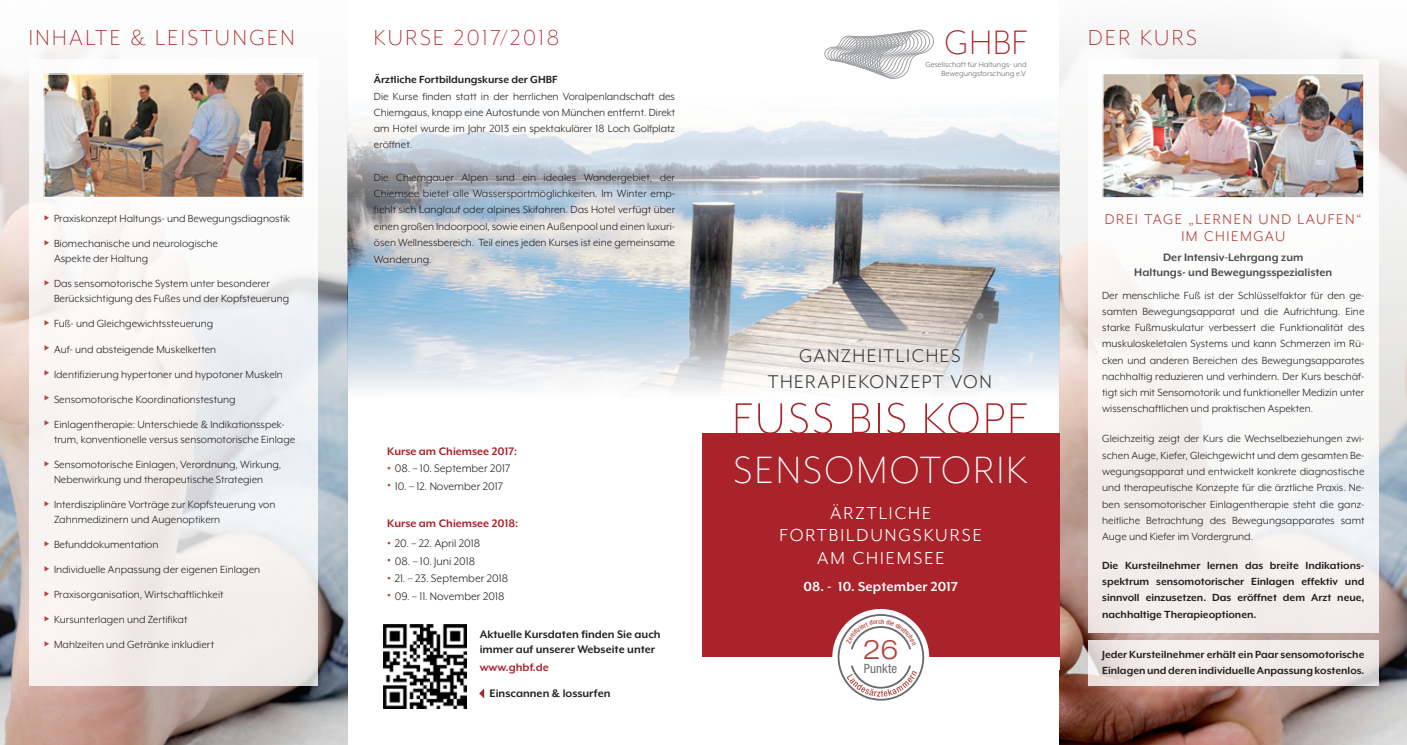
<style>
.page{position:relative;width:1407px;height:745px;background:#fff}
.page>*{position:absolute;margin:0;border:0;box-sizing:border-box;transform-origin:0 0}
.t1{font:300 50px "Mr Eaves XL Mod OT";letter-spacing:.055em;color:#aa222a}
.t2{font:300 43.75px "Mr Eaves XL Mod OT";letter-spacing:.055em;color:#fff}
.t3{font:300 39px "Mr Eaves XL Mod OT";color:#aa222a}
.t4{font:300 expanded 26.88px "Helvetica Neue LT Std";color:#b3453e}
.t5{font:300 25px "Mr Eaves XL Mod OT";letter-spacing:.1em;color:#aa222a}
.t6{font:21.25px/26.2px "Mr Eaves XL Mod OT";letter-spacing:.07em;color:#3e3e3f;text-align:center}
.t7{font:20px/22.5px "Mr Eaves XL Mod OT";letter-spacing:.1em;color:#fff;text-align:center}
.t8{font:16.25px/17.5px "Mr Eaves XL Mod OT";letter-spacing:.1em;color:#b3453e;text-align:center}
.t9{font:700 15px "Mr Eaves XL Mod OT";letter-spacing:.01em;color:#fff}
.t10{font:condensed 12.75px "Helvetica Neue LT Std";letter-spacing:.005em;color:#69696c}
.t11{font:12.5px "Mr Eaves XL Mod OT";color:#231f20}
.t12{font:700 12.5px/15px "Mr Eaves XL Mod OT";color:#231f20}
.t13{font:700 12.5px/15px "Mr Eaves XL Mod OT";color:#4b4c4d;text-align:center}
.t14{font:700 12.5px "Mr Eaves XL Mod OT";color:#aa222a}
.t15{font:11.88px/16.2px "Mr Eaves XL Mod OT";color:#231f20}
.t16{font:700 11.88px/16.2px "Mr Eaves XL Mod OT";color:#231f20;text-align:justify}
.t17{font:8.5px/9.1px "Mr Eaves XL Mod OT";letter-spacing:.01em;color:#636366;text-align:right}
.s1{font-weight:700;font-size:13.75px;color:#b3453e}
</style>
<div class="page">
<img style="left:347px;top:101px;width:712px;height:353px">
<img style="left:0;top:40px;width:347px;height:704px">
<img style="left:1059px;top:32px;width:348px;height:712px">
<svg style="left:29px;top:59px;width:289px;height:626px;fill:#f7f3f2"></svg>
<img style="left:45px;top:75px;width:257px;height:121px">
<div style="left:43px;top:73px;width:261px;height:125px;border:1px solid #fff"></div>
<div style="left:1088px;top:59px;width:290px;height:573px;background:linear-gradient(to right,#f6f2f0,#f8f8f8)"></div>
<svg style="left:1088px;top:640px;width:290px;height:45px;background:#efe8e6"></svg>
<img style="left:1104px;top:75px;width:258px;height:121px">
<div style="left:1102px;top:73px;width:262px;height:125px;border:1px solid #fff"></div>
<img style="left:383px;top:624px;width:84px;height:83px">
<svg style="left:479px;top:688px;width:5px;height:10px"></svg>
<div style="left:374px;top:433px;width:301px;height:66px;background:#fff"></div>
<svg style="left:824px;top:29px;width:110px;height:50px"></svg>
<div style="left:732px;top:345px;width:298px;height:93px;background:#fff;opacity:.75"></div>
<div style="left:702px;top:433px;width:357px;height:224px;background:#aa222a"></div>
<svg style="left:832px;top:608px;width:97px;height:97px"></svg>
<svg style="left:832px;top:613px;width:98px;height:87px"></svg>
<h3 class="t5" style="left:29px;top:25px;width:267px">INHALTE &amp; LEISTUNGEN</h3>
<p class="t15" style="left:44px;top:210px;width:248px"><sup>◆</sup> Praxiskonzept Haltungs- und Bewegungsdiagnostik</p>
<p class="t15" style="left:54px;top:236px;width:165px;line-height:15px;text-indent:-10px"><sup>◆</sup> Biomechanische und neurologische<br>Aspekte der Haltung</p>
<p class="t15" style="left:54px;top:276px;width:237px;line-height:15px;text-indent:-10px"><sup>◆</sup> Das sensomotorische System unter besonderer<br>Berücksichtigung des Fußes und der Kopfsteuerung</p>
<p class="t15" style="left:44px;top:315px;width:171px"><sup>◆</sup> Fuß- und Gleichgewichtssteuerung</p>
<p class="t15" style="left:44px;top:340px;width:174px"><sup>◆</sup> Auf- und absteigende Muskelketten</p>
<p class="t15" style="left:44px;top:365px;width:240px"><sup>◆</sup> Identifizierung hypertoner und hypotoner Muskeln</p>
<p class="t15" style="left:44px;top:390px;width:193px"><sup>◆</sup> Sensomotorische Koordinationstestung</p>
<p class="t15" style="left:54px;top:416px;width:243px;line-height:15px;text-indent:-10px"><sup>◆</sup> Einlagentherapie: Unterschiede &amp; Indikationsspek&shy;trum, konventionelle versus sensomotorische Einlage</p>
<p class="t15" style="left:54px;top:456px;width:229px;line-height:15px;text-indent:-10px"><sup>◆</sup> Sensomotorische Einlagen, Verordnung, Wirkung,<br>Nebenwirkung und therapeutische Strategien</p>
<p class="t15" style="left:54px;top:496px;width:223px;line-height:15px;text-indent:-10px"><sup>◆</sup> Interdisziplinäre Vorträge zur Kopfsteuerung von<br>Zahnmedizinern und Augenoptikern</p>
<p class="t15" style="left:44px;top:535px;width:116px"><sup>◆</sup> Befunddokumentation</p>
<p class="t15" style="left:44px;top:560px;width:218px"><sup>◆</sup> Individuelle Anpassung der eigenen Einlagen</p>
<p class="t15" style="left:44px;top:585px;width:181px"><sup>◆</sup> Praxisorganisation, Wirtschaftlichkeit</p>
<p class="t15" style="left:44px;top:610px;width:145px"><sup>◆</sup> Kursunterlagen und Zertifikat</p>
<p class="t15" style="left:44px;top:635px;width:172px"><sup>◆</sup> Mahlzeiten und Getränke inkludiert</p>
<h3 class="t5" style="left:374px;top:25px;width:187px">KURSE 2017/2018</h3>
<p class="t16" style="left:374px;top:72px;width:185px">Ärztliche Fortbildungskurse der GHBF</p>
<p class="t15" style="left:374px;top:88px;width:303px;text-align:justify">Die Kurse finden statt in der herrlichen Voralpenlandschaft des Chiemgaus, knapp eine Autostunde von München entfernt. Direkt am Hotel wurde im Jahr 2013 ein spektakulärer 18 Loch Golfplatz eröffnet.</p>
<p class="t15" style="left:374px;top:169px;width:303px;text-align:justify">Die Chiemgauer Alpen sind ein ideales Wandergebiet, der Chiemsee bietet alle Wassersportmöglichkeiten. Im Winter emp&shy;fiehlt sich Langlauf oder alpines Skifahren. Das Hotel verfügt über einen großen Indoorpool, sowie einen Außenpool und einen luxuri&shy;ösen Wellnessbereich. Teil eines jeden Kurses ist eine gemeinsame</p>
<p class="t15" style="left:374px;top:251px;width:59px">Wanderung.</p>
<p class="t14" style="left:387px;top:444px;width:131px">Kurse am Chiemsee 2017:</p>
<p class="t11" style="left:387px;top:462px;width:125px"><span class="s1">•</span> 08. – 10. September 2017</p>
<p class="t11" style="left:387px;top:479px;width:117px"><span class="s1">•</span> 10. – 12. November 2017</p>
<p class="t14" style="left:387px;top:517px;width:133px">Kurse am Chiemsee 2018:</p>
<p class="t11" style="left:387px;top:537px;width:95px"><span class="s1">•</span> 20. – 22. April 2018</p>
<p class="t11" style="left:387px;top:554px;width:90px"><span class="s1">•</span> 08. – 10. Juni 2018</p>
<p class="t11" style="left:387px;top:572px;width:123px"><span class="s1">•</span> 21. – 23. September 2018</p>
<p class="t11" style="left:387px;top:589px;width:119px"><span class="s1">•</span> 09. – 11. November 2018</p>
<p class="t12" style="left:480px;top:626px;width:183px">Aktuelle Kursdaten finden Sie auch immer auf unserer Webseite unter</p>
<p class="t14" style="left:480px;top:660px;width:71px">www.ghbf.de</p>
<p class="t12" style="left:489px;top:685px;width:122px">Einscannen &amp; lossurfen</p>
<h3 class="t3" style="left:944px;top:23px;width:84px">GHBF</h3>
<p class="t17" style="left:925px;top:59px;width:103px">Gesellschaft für Haltungs- und<br>Bewegungsforschung e.V.</p>
<h3 class="t6" style="left:768px;top:342px;width:225px">GANZHEITLICHES<br>THERAPIEKONZEPT VON</h3>
<h1 class="t1" style="left:732px;top:393px;width:296px">FUSS BIS KOPF</h1>
<h2 class="t2" style="left:733px;top:447px;width:296px">SENSOMOTORIK</h2>
<h3 class="t7" style="left:779px;top:501px;width:204px">ÄRZTLICHE<br>FORTBILDUNGSKURSE<br>AM CHIEMSEE</h3>
<p class="t9" style="left:803px;top:579px;width:156px">08. - 10. September 2017</p>
<h3 class="t4" style="left:863px;top:632px;width:37px">26</h3>
<p class="t10" style="left:864px;top:660px;width:35px">Punkte</p>
<h3 class="t5" style="left:1088px;top:25px;width:110px">DER KURS</h3>
<h3 class="t8" style="left:1105px;top:210px;width:258px">DREI TAGE „LERNEN UND LAUFEN“<br>IM CHIEMGAU</h3>
<p class="t13" style="left:1134px;top:249px;width:199px">Der Intensiv-Lehrgang zum<br>Haltungs- und Bewegungsspezialisten</p>
<p class="t15" style="left:1102px;top:287px;width:264px;text-align:justify">Der menschliche Fuß ist der Schlüsselfaktor für den ge&shy;samten Bewegungsapparat und die Aufrichtung. Eine starke Fußmuskulatur verbessert die Funktionalität des muskuloskeletalen Systems und kann Schmerzen im Rü&shy;cken und anderen Bereichen des Bewegungsapparates nachhaltig reduzieren und verhindern. Der Kurs beschäf&shy;tigt sich mit Sensomotorik und funktioneller Medizin unter wissenschaftlichen und praktischen Aspekten.</p>
<p class="t15" style="left:1102px;top:430px;width:264px;text-align:justify">Gleichzeitig zeigt der Kurs die Wechselbeziehungen zwi&shy;schen Auge, Kiefer, Gleichgewicht und dem gesamten Be&shy;wegungsapparat und entwickelt konkrete diagnostische und therapeutische Konzepte für die ärztliche Praxis. Ne&shy;ben sensomotorischer Einlagentherapie steht die ganz&shy;heitliche Betrachtung des Bewegungsapparates samt Auge und Kiefer im Vordergrund.</p>
<p class="t16" style="left:1102px;top:556px;width:264px">Die Kursteilnehmer lernen das breite Indikations&shy;spektrum sensomotorischer Einlagen effektiv und sinnvoll einzusetzen. Das eröffnet dem Arzt neue, nachhaltige Therapieoptionen.</p>
<p class="t16" style="left:1102px;top:645px;width:264px">Jeder Kursteilnehmer erhält ein Paar sensomotorische<br>Einlagen und deren individuelle Anpassung kostenlos.</p>
</div>
